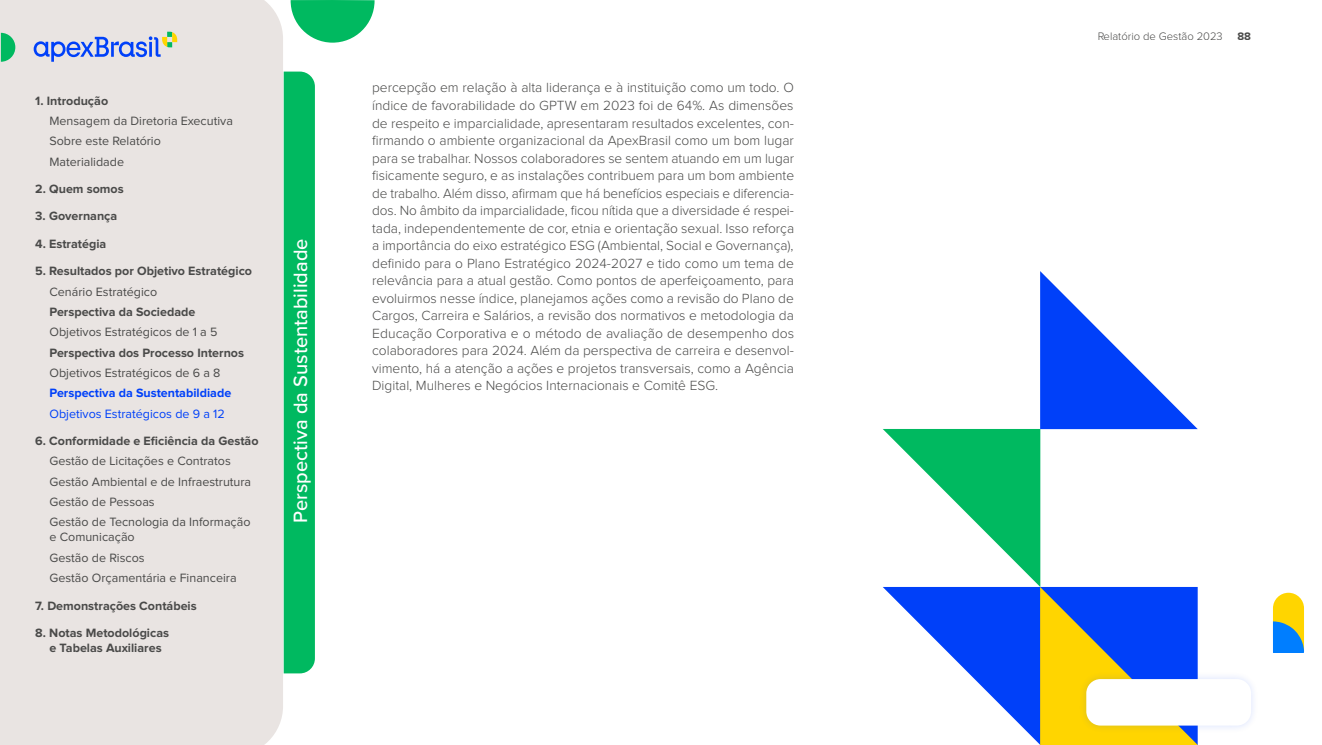
<style>
.page{position:relative;width:1322px;height:745px;background:#fff}
.page>*{position:absolute;margin:0;border:0;box-sizing:border-box;transform-origin:0 0}
.t1{font:500 20px "Proxima Nova";color:#fff}
.t2{font:300 13.75px/17.5px "Proxima Nova";color:#4a4a49;text-align:justify}
.t3{font:12.5px/20.2px "Proxima Nova";color:#4a4a49}
.t4{font:700 12.5px/15px "Proxima Nova";color:#4a4a49;text-align:center}
.t5{font:700 12.5px "Proxima Nova";color:#0040f9}
.t6{font:12.5px "Proxima Nova";color:#0040f9}
.t7{font:300 11.25px "Proxima Nova";color:#4a4a49}
.t8{font:700 11.25px "Proxima Nova";color:#4a4a49}
</style>
<div class="page">
<svg style="left:1273px;top:592px;width:31px;height:60px;background:#99b576"></svg>
<svg style="left:883px;top:271px;width:314px;height:473px"></svg>
<div style="left:1078px;top:670px;width:181px;height:63px;background:#0040f9;opacity:.15"></div>
<div style="left:1086px;top:678px;width:165px;height:47px;background:#fff;border-radius:14px"></div>
<svg style="left:290px;top:0;width:84px;height:43px"></svg>
<div style="left:284px;top:71px;width:31px;height:602px;background:#00b960"></div>
<div style="left:0;top:0;width:283px;height:744px;background:#e9e4e2"></div>
<svg style="left:1px;top:33px;width:14px;height:29px"></svg>
<svg style="left:34px;top:32px;width:143px;height:30px;background:#b0bde1"></svg>
<p class="t4" style="left:35px;top:93px;width:74px">1. Introdução</p>
<p class="t3" style="left:49px;top:111px;width:185px">Mensagem da Diretoria Executiva<br>Sobre este Relatório<br>Materialidade</p>
<p class="t4" style="left:35px;top:182px;width:90px">2. Quem somos</p>
<p class="t4" style="left:35px;top:209px;width:84px">3. Governança</p>
<p class="t4" style="left:35px;top:236px;width:73px">4. Estratégia</p>
<p class="t4" style="left:35px;top:264px;width:218px">5. Resultados por Objetivo Estratégico</p>
<p class="t3" style="left:49px;top:282px;width:109px">Cenário Estratégico</p>
<p class="t4" style="left:49px;top:304px;width:147px">Perspectiva da Sociedade</p>
<p class="t3" style="left:49px;top:322px;width:170px">Objetivos Estratégicos de 1 a 5</p>
<p class="t4" style="left:49px;top:345px;width:196px">Perspectiva dos Processo Internos</p>
<p class="t3" style="left:49px;top:363px;width:173px">Objetivos Estratégicos de 6 a 8</p>
<p class="t5" style="left:49px;top:387px;width:183px">Perspectiva da Sustentabildiade</p>
<p class="t6" style="left:49px;top:407px;width:177px">Objetivos Estratégicos de 9 a 12</p>
<p class="t4" style="left:35px;top:433px;width:225px">6. Conformidade e Eficiência da Gestão</p>
<p class="t3" style="left:49px;top:451px;width:203px">Gestão de Licitações e Contratos<br>Gestão Ambiental e de Infraestrutura<br>Gestão de Pessoas<br>Gestão de Tecnologia da Informação</p>
<p class="t3" style="left:49px;top:527px;width:189px">e Comunicação<br>Gestão de Riscos<br>Gestão Orçamentária e Financeira</p>
<p class="t4" style="left:35px;top:598px;width:163px">7. Demonstrações Contábeis</p>
<p class="t4" style="left:35px;top:625px;width:135px">8. Notas Metodológicas e Tabelas Auxiliares</p>
<h1 class="t1" style="left:286px;top:522px;width:285px;rotate:-90deg">Perspectiva da Sustentabilidade</h1>
<p class="t2" style="left:372px;top:80px;width:424px">percepção em relação à alta liderança e à instituição como um todo. O índice de favorabilidade do GPTW em 2023 foi de 64%. As dimensões de respeito e imparcialidade, apresentaram resultados excelentes, con&shy;firmando o ambiente organizacional da ApexBrasil como um bom lugar para se trabalhar. Nossos colaboradores se sentem atuando em um lugar fisicamente seguro, e as instalações contribuem para um bom ambiente de trabalho. Além disso, afirmam que há benefícios especiais e diferencia&shy;dos. No âmbito da imparcialidade, ficou nítida que a diversidade é respei&shy;tada, independentemente de cor, etnia e orientação sexual. Isso reforça a importância do eixo estratégico ESG (Ambiental, Social e Governança), definido para o Plano Estratégico 2024-2027 e tido como um tema de relevância para a atual gestão. Como pontos de aperfeiçoamento, para evoluirmos nesse índice, planejamos ações como a revisão do Plano de Cargos, Carreira e Salários, a revisão dos normativos e metodologia da Educação Corporativa e o método de avaliação de desempenho dos colaboradores para 2024. Além da perspectiva de carreira e desenvol&shy;vimento, há a atenção a ações e projetos transversais, como a Agência Digital, Mulheres e Negócios Internacionais e Comitê ESG.</p>
<p class="t7" style="left:1097px;top:31px;width:127px">Relatório de Gestão 2023</p>
<p class="t8" style="left:1237px;top:31px;width:15px">88</p>
</div>
